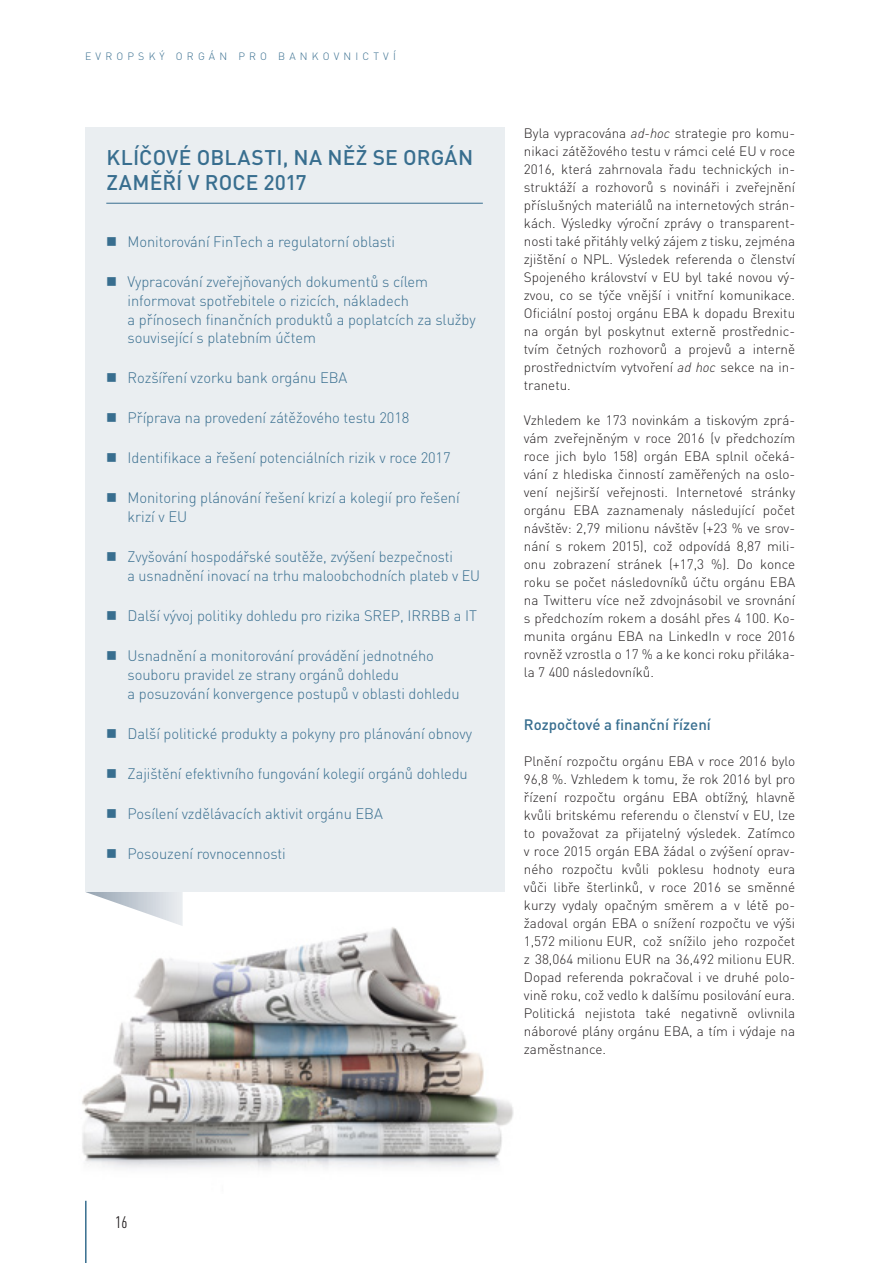
<style>
.page{position:relative;width:893px;height:1263px;background:#fff}
.page>*{position:absolute;margin:0;border:0;box-sizing:border-box;transform-origin:0 0}
.Box_title_ongoing_ac{font:500 21px/25.2px "DIN Pro";letter-spacing:.01em;color:#386e8f}
.t1{font:condensed 16.5px "DIN Pro";color:#231f20}
.t2{font:300 15px/18.8px "DIN Pro";letter-spacing:-.005em;color:#386e8f}
.t3{font:300 15px/18.8px "DIN Pro";letter-spacing:-.005em;color:#386e8f;scale:.96 1}
.title3{font:500 15px "DIN Pro";color:#386e8f}
.body{font:300 13.5px/18px "DIN Pro";color:#231f20;text-align:justify}
.t4{font:300 10.5px "DIN Pro";letter-spacing:.4em;color:#386e8f}
.s1{font-style:italic}
</style>
<div class="page">
<hr style="left:85px;top:1201px;width:2px;height:62px;background:#386e8f">
<img style="left:82px;top:927px;width:432px;height:242px">
<svg style="left:86px;top:892px;width:97px;height:34px"></svg>
<div style="left:85px;top:128px;width:419px;height:764px;background:#eaeef1"></div>
<hr style="left:106px;top:203px;width:377px;height:1px;background:#386e8f">
<p class="t4" style="left:85px;top:49px;width:312px">EVROPSKÝ ORGÁN PRO BANKOVNICTVÍ</p>
<h3 class="Box_title_ongoing_ac" style="left:106px;top:144px;width:368px">KLÍČOVÉ OBLASTI, NA NĚŽ SE ORGÁN<br>ZAMĚŘÍ V ROCE 2017</h3>
<p class="t2" style="left:128px;top:232px;width:269px">Monitorování FinTech a regulatorní oblasti</p>
<p class="t2" style="left:128px;top:272px;width:350px">Vypracování zveřejňovaných dokumentů s cílem informovat spotřebitele o rizicích, nákladech<br>a přínosech finančních produktů a poplatcích za služby související s platebním účtem</p>
<p class="t2" style="left:128px;top:368px;width:221px">Rozšíření vzorku bank orgánu EBA</p>
<p class="t2" style="left:128px;top:408px;width:283px">Příprava na provedení zátěžového testu 2018</p>
<p class="t2" style="left:128px;top:448px;width:325px">Identifikace a řešení potenciálních rizik v roce 2017</p>
<p class="t2" style="left:128px;top:488px;width:334px">Monitoring plánování řešení krizí a kolegií pro řešení krizí v EU</p>
<p class="t3" style="left:128px;top:547px;width:369px">Zvyšování hospodářské soutěže, zvýšení bezpečnosti<br>a usnadnění inovací na trhu maloobchodních plateb v EU</p>
<p class="t2" style="left:128px;top:605px;width:351px">Další vývoj politiky dohledu pro rizika SREP, IRRBB a IT</p>
<p class="t2" style="left:128px;top:646px;width:334px">Usnadnění a monitorování provádění jednotného souboru pravidel ze strany orgánů dohledu<br>a posuzování konvergence postupů v oblasti dohledu</p>
<p class="t2" style="left:128px;top:723px;width:346px">Další politické produkty a pokyny pro plánování obnovy</p>
<p class="t2" style="left:128px;top:763px;width:342px">Zajištění efektivního fungování kolegií orgánů dohledu</p>
<p class="t2" style="left:128px;top:803px;width:257px">Posílení vzdělávacích aktivit orgánu EBA</p>
<p class="t2" style="left:128px;top:843px;width:160px">Posouzení rovnocennosti</p>
<p class="body" style="left:524px;top:123px;width:273px">Byla vypracována <span class="s1">ad-hoc</span> strategie pro komu&shy;nikaci zátěžového testu v rámci celé EU v roce 2016, která zahrnovala řadu technických in&shy;struktáží a rozhovorů s novináři i zveřejnění příslušných materiálů na internetových strán&shy;kách. Výsledky výroční zprávy o transparent&shy;nosti také přitáhly velký zájem z tisku, zejména zjištění o NPL. Výsledek referenda o členství Spojeného království v EU byl také novou vý&shy;zvou, co se týče vnější i vnitřní komunikace.<br>Oficiální postoj orgánu EBA k dopadu Brexitu na orgán byl poskytnut externě prostřednic&shy;tvím četných rozhovorů a projevů a interně prostřednictvím vytvoření <span class="s1">ad hoc</span> sekce na in&shy;tranetu.</p>
<p class="body" style="left:524px;top:410px;width:273px">Vzhledem ke 173 novinkám a tiskovým zprá&shy;vám zveřejněným v roce 2016 (v předchozím roce jich bylo 158) orgán EBA splnil očeká&shy;vání z hlediska činností zaměřených na oslo&shy;vení nejširší veřejnosti. Internetové stránky orgánu EBA zaznamenaly následující počet návštěv: 2,79 milionu návštěv (+23 % ve srov&shy;nání s rokem 2015), což odpovídá 8,87 mili&shy;onu zobrazení stránek (+17,3 %). Do konce roku se počet následovníků účtu orgánu EBA na Twitteru více než zdvojnásobil ve srovnání s předchozím rokem a dosáhl přes 4 100. Ko&shy;munita orgánu EBA na LinkedIn v roce 2016 rovněž vzrostla o 17 % a ke konci roku přiláka&shy;la 7 400 následovníků.</p>
<h3 class="title3" style="left:524px;top:715px;width:188px">Rozpočtové a finanční řízení</h3>
<p class="body" style="left:524px;top:751px;width:273px">Plnění rozpočtu orgánu EBA v roce 2016 bylo 96,8 %. Vzhledem k tomu, že rok 2016 byl pro řízení rozpočtu orgánu EBA obtížný, hlavně kvůli britskému referendu o členství v EU, lze to považovat za přijatelný výsledek. Zatímco v roce 2015 orgán EBA žádal o zvýšení oprav&shy;ného rozpočtu kvůli poklesu hodnoty eura vůči libře šterlinků, v roce 2016 se směnné kurzy vydaly opačným směrem a v létě po&shy;žadoval orgán EBA o snížení rozpočtu ve výši 1,572 milionu EUR, což snížilo jeho rozpočet z 38,064 milionu EUR na 36,492 milionu EUR.<br>Dopad referenda pokračoval i ve druhé polo&shy;vině roku, což vedlo k dalšímu posilování eura.<br>Politická nejistota také negativně ovlivnila náborové plány orgánu EBA, a tím i výdaje na zaměstnance.</p>
<p class="t1" style="left:116px;top:1212px;width:13px">16</p>
</div>
